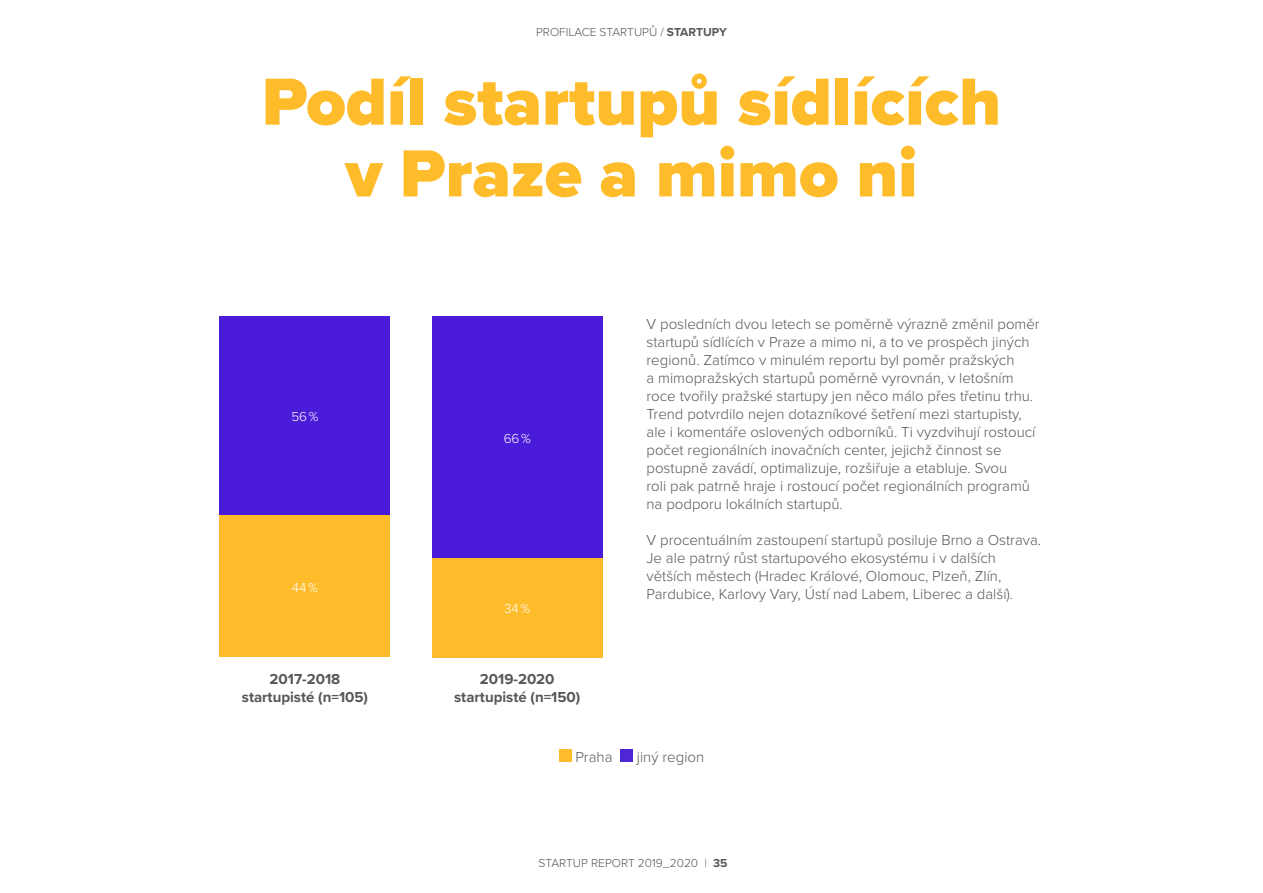
<style>
.page{position:relative;width:1263px;height:893px;background:#fff}
.page>*{position:absolute;margin:0;border:0;box-sizing:border-box;transform-origin:0 0}
.t1{font:900 69px/71.7px "Proxima Nova";color:#ffbc2a;text-align:center}
.t2{font:300 15px/18px "Proxima Nova";color:#575756}
.t3{font:700 15px/18px "Proxima Nova";color:#575756;text-align:center}
.t4{font:300 13.5px "Proxima Nova";color:#fff}
.t5{font:300 12px "Proxima Nova";color:#575756}
.s1{font-weight:700}
</style>
<div class="page">
<div style="left:220px;top:515px;width:170px;height:142px;background:#ffbc2a"></div>
<div style="left:220px;top:317px;width:170px;height:198px;background:#4a1cd9"></div>
<div style="left:432px;top:558px;width:170px;height:99px;background:#ffbc2a"></div>
<div style="left:432px;top:317px;width:170px;height:241px;background:#4a1cd9"></div>
<div style="left:559px;top:749px;width:12px;height:13px;background:#ffbc2a"></div>
<div style="left:620px;top:749px;width:13px;height:13px;background:#4f26d6"></div>
<p class="t5" style="left:536px;top:23px;width:192px">PROFILACE STARTUPŮ / <span class="s1">STARTUPY</span></p>
<h1 class="t1" style="left:262px;top:65px;width:741px">Podíl startupů sídlících v Praze a mimo ni</h1>
<p class="t4" style="left:291px;top:407px;width:29px">56 %</p>
<p class="t4" style="left:292px;top:577px;width:28px">44 %</p>
<p class="t4" style="left:504px;top:428px;width:29px">66 %</p>
<p class="t4" style="left:504px;top:598px;width:28px">34 %</p>
<p class="t3" style="left:242px;top:670px;width:128px">2017-2018 startupisté (n=105)</p>
<p class="t3" style="left:454px;top:670px;width:128px">2019-2020 startupisté (n=150)</p>
<p class="t2" style="left:646px;top:314px;width:395px">V posledních dvou letech se poměrně výrazně změnil poměr startupů sídlících v Praze a mimo ni, a to ve prospěch jiných regionů. Zatímco v minulém reportu byl poměr pražských<br>a mimopražských startupů poměrně vyrovnán, v letošním roce tvořily pražské startupy jen něco málo přes třetinu trhu.<br>Trend potvrdilo nejen dotazníkové šetření mezi startupisty, ale i komentáře oslovených odborníků. Ti vyzdvihují rostoucí počet regionálních inovačních center, jejichž činnost se postupně zavádí, optimalizuje, rozšiřuje a etabluje. Svou<br>roli pak patrně hraje i rostoucí počet regionálních programů na podporu lokálních startupů.</p>
<p class="t2" style="left:646px;top:530px;width:396px">V procentuálním zastoupení startupů posiluje Brno a Ostrava.<br>Je ale patrný růst startupového ekosystému i v dalších větších městech (Hradec Králové, Olomouc, Plzeň, Zlín, Pardubice, Karlovy Vary, Ústí nad Labem, Liberec a další).</p>
<p class="t2" style="left:575px;top:747px;width:39px">Praha</p>
<p class="t2" style="left:637px;top:747px;width:69px">jiný region</p>
<p class="t5" style="left:538px;top:854px;width:190px">STARTUP REPORT 2019_2020 | <span class="s1">35</span></p>
</div>
